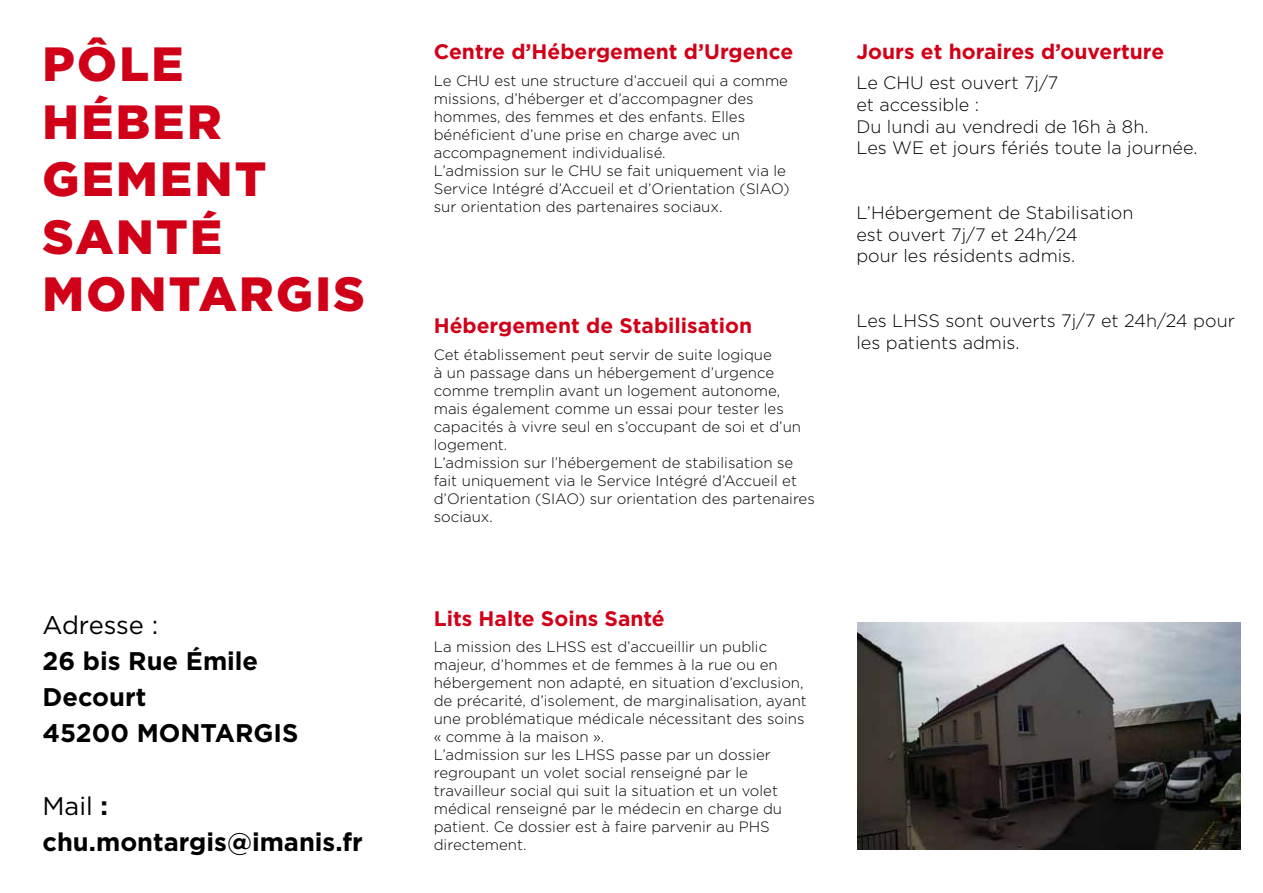
<style>
.page{position:relative;width:1263px;height:893px;background:#fff}
.page>*{position:absolute;margin:0;border:0;box-sizing:border-box;transform-origin:0 0}
.t1{font:900 48px/57.6px "Gotham";letter-spacing:.05em;color:#d10019}
.t2{font:700 25.5px/36px "Gotham";color:#000}
.t3{font:25.5px "Gotham";letter-spacing:-.005em;color:#000}
.t4{font:700 21px "Gotham";color:#d10019}
.t5{font:300 18px/21.6px "Gotham";color:#000}
.t6{font:300 15px/18px "Gotham";color:#000}
.s1{font-weight:400}
</style>
<div class="page">
<img style="left:857px;top:623px;width:383px;height:226px">
<h1 class="t1" style="left:43px;top:35px;width:324px">PÔLE<br>HÉBER<br>GEMENT<br>SANTÉ<br>MONTARGIS</h1>
<h2 class="t3" style="left:43px;top:609px;width:117px">Adresse :</h2>
<h2 class="t2" style="left:43px;top:643px;width:257px">26 bis Rue Émile<br>Decourt<br>45200 MONTARGIS</h2>
<h2 class="t2" style="left:43px;top:787px;width:322px"><span class="s1">Mail</span> : chu.montargis@imanis.fr</h2>
<h3 class="t4" style="left:434px;top:38px;width:361px">Centre d’Hébergement d’Urgence</h3>
<p class="t6" style="left:434px;top:71px;width:357px">Le CHU est une structure d’accueil qui a comme missions, d’héberger et d’accompagner des hommes, des femmes et des enfants. Elles bénéficient d’une prise en charge avec un accompagnement individualisé.<br>L’admission sur le CHU se fait uniquement via le Service Intégré d’Accueil et d’Orientation (SIAO) sur orientation des partenaires sociaux.</p>
<h3 class="t4" style="left:434px;top:312px;width:320px">Hébergement de Stabilisation</h3>
<p class="t6" style="left:434px;top:345px;width:383px">Cet établissement peut servir de suite logique<br>à un passage dans un hébergement d’urgence comme tremplin avant un logement autonome, mais également comme un essai pour tester les capacités à vivre seul en s’occupant de soi et d’un logement.<br>L’admission sur l’hébergement de stabilisation se fait uniquement via le Service Intégré d’Accueil et d’Orientation (SIAO) sur orientation des partenaires sociaux.</p>
<h3 class="t4" style="left:434px;top:605px;width:233px">Lits Halte Soins Santé</h3>
<p class="t6" style="left:434px;top:638px;width:375px">La mission des LHSS est d’accueillir un public majeur, d’hommes et de femmes à la rue ou en hébergement non adapté, en situation d’exclusion, de précarité, d’isolement, de marginalisation, ayant une problématique médicale nécessitant des soins « comme à la maison ».<br>L’admission sur les LHSS passe par un dossier regroupant un volet social renseigné par le travailleur social qui suit la situation et un volet médical renseigné par le médecin en charge du patient. Ce dossier est à faire parvenir au PHS directement.</p>
<h3 class="t4" style="left:856px;top:38px;width:309px">Jours et horaires d’ouverture</h3>
<p class="t5" style="left:856px;top:72px;width:342px">Le CHU est ouvert 7j/7<br>et accessible :<br>Du lundi au vendredi de 16h à 8h.<br>Les WE et jours fériés toute la journée.</p>
<p class="t5" style="left:856px;top:201px;width:279px">L’Hébergement de Stabilisation est ouvert 7j/7 et 24h/24<br>pour les résidents admis.</p>
<p class="t5" style="left:856px;top:309px;width:380px">Les LHSS sont ouverts 7j/7 et 24h/24 pour les patients admis.</p>
</div>
